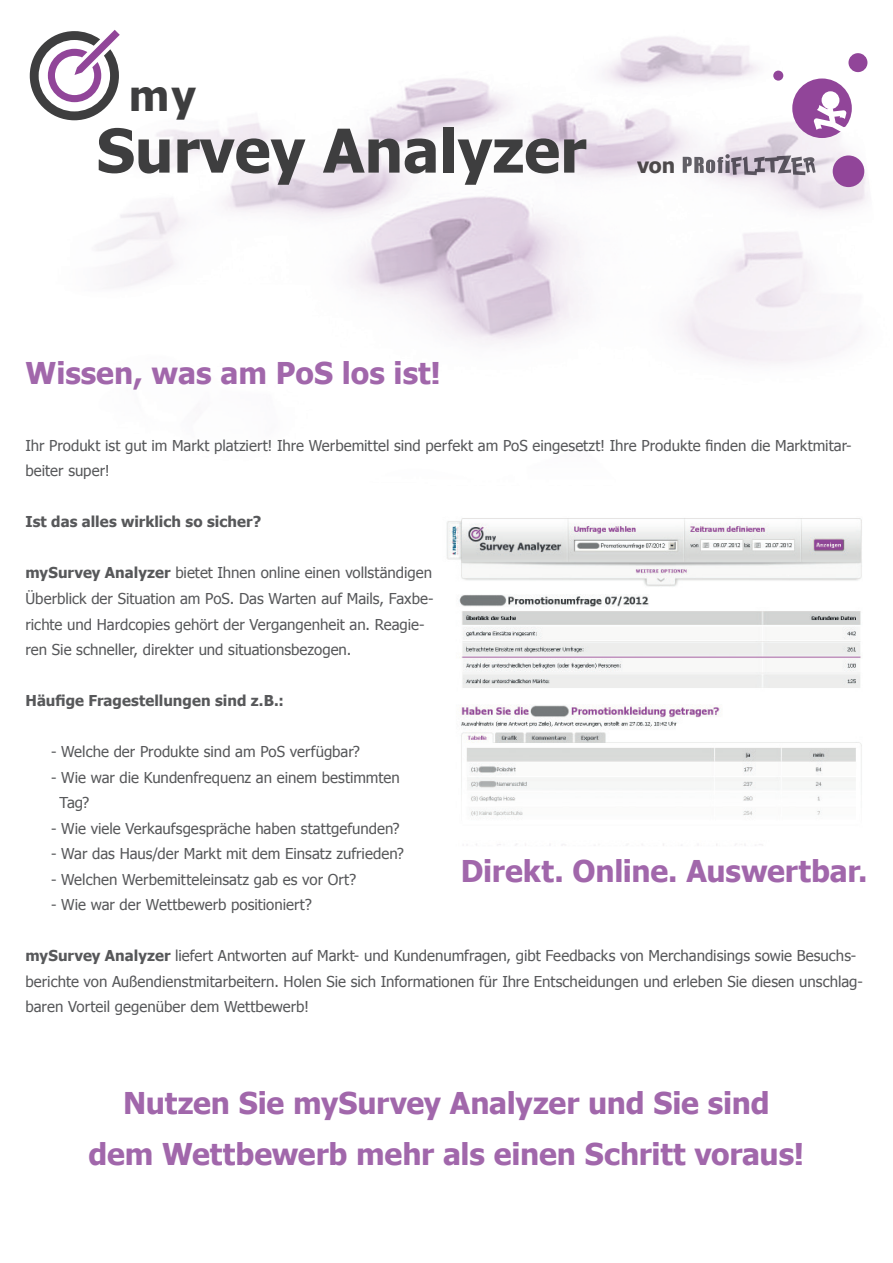
<style>
.page{position:relative;width:893px;height:1263px;background:#fff}
.page>*{position:absolute;margin:0;border:0;box-sizing:border-box;transform-origin:0 0}
.t1{font:700 60.45px "Tahoma";color:#3e3e3f}
.t2{font:700 42.6px "Tahoma";color:#3e3e3f}
.t3{font:700 30px/51px "Tahoma";letter-spacing:-.005em;color:#a167ab;text-align:center}
.t4{font:700 21px "Tahoma";color:#231f20}
.t5{font:15px/25.5px "Tahoma";color:#57585a}
.t6{font:700 15px "Tahoma";color:#57585a}
.s1{font-weight:700}
</style>
<div class="page">
<img style="left:29px;top:29px;width:839px;height:334px">
<img style="left:446px;top:518px;width:416px;height:328px">
<svg style="left:30px;top:30px;width:90px;height:90px"></svg>
<div style="left:833px;top:155px;width:31px;height:32px;background:#914599;border-radius:50%"></div>
<div style="left:792px;top:78px;width:60px;height:60px;background:#914599;border-radius:50%"></div>
<svg style="left:814px;top:105px;width:37px;height:28px"></svg>
<div style="left:822px;top:91px;width:17px;height:18px;background:#fff;border-radius:50%"></div>
<div style="left:773px;top:71px;width:10px;height:10px;background:#914599;border-radius:50%"></div>
<div style="left:848px;top:53px;width:19px;height:19px;background:#914599;border-radius:50%"></div>
<svg style="left:683px;top:154px;width:133px;height:21px;background:#a8a1ab"></svg>
<h2 class="t2" style="left:129px;top:65px;width:69px">my</h2>
<h1 class="t1" style="left:97px;top:108px;width:491px">Survey Analyzer</h1>
<h3 class="t4" style="left:637px;top:150px;width:39px">von</h3>
<h3 class="t3" style="left:26px;top:346px;width:417px">Wissen, was am PoS los ist!</h3>
<p class="t5" style="left:26px;top:432px;width:828px">Ihr Produkt ist gut im Markt platziert! Ihre Werbemittel sind perfekt am PoS eingesetzt! Ihre Produkte finden die Marktmitar&shy;beiter super!</p>
<p class="t6" style="left:26px;top:511px;width:237px">Ist das alles wirklich so sicher?</p>
<p class="t5" style="left:26px;top:560px;width:410px"><span class="s1">mySurvey Analyzer</span> bietet Ihnen online einen vollständigen Überblick der Situation am PoS. Das Warten auf Mails, Faxbe&shy;richte und Hardcopies gehört der Vergangenheit an. Reagie&shy;ren Sie schneller, direkter und situationsbezogen.</p>
<p class="t6" style="left:26px;top:690px;width:260px">Häufige Fragestellungen sind z.B.:</p>
<p class="t5" style="left:51px;top:738px;width:310px">- Welche der Produkte sind am PoS verfügbar?</p>
<p class="t5" style="left:60px;top:764px;width:342px;text-indent:-9px">- Wie war die Kundenfrequenz an einem bestimmten<br>Tag?</p>
<p class="t5" style="left:51px;top:815px;width:350px">- Wie viele Verkaufsgespräche haben stattgefunden?</p>
<p class="t5" style="left:51px;top:840px;width:354px">- War das Haus/der Markt mit dem Einsatz zufrieden?</p>
<p class="t5" style="left:51px;top:866px;width:307px">- Welchen Werbemitteleinsatz gab es vor Ort?</p>
<p class="t5" style="left:51px;top:891px;width:262px">- Wie war der Wettbewerb positioniert?</p>
<p class="t5" style="left:26px;top:942px;width:839px"><span class="s1">mySurvey Analyzer</span> liefert Antworten auf Markt- und Kundenumfragen, gibt Feedbacks von Merchandisings sowie Besuchs&shy;berichte von Außendienstmitarbeitern. Holen Sie sich Informationen für Ihre Entscheidungen und erleben Sie diesen unschlag&shy;baren Vorteil gegenüber dem Wettbewerb!</p>
<h3 class="t3" style="left:461px;top:844px;width:408px">Direkt. Online. Auswertbar.</h3>
<h3 class="t3" style="left:88px;top:1076px;width:717px">Nutzen Sie mySurvey Analyzer und Sie sind dem Wettbewerb mehr als einen Schritt voraus!</h3>
</div>
